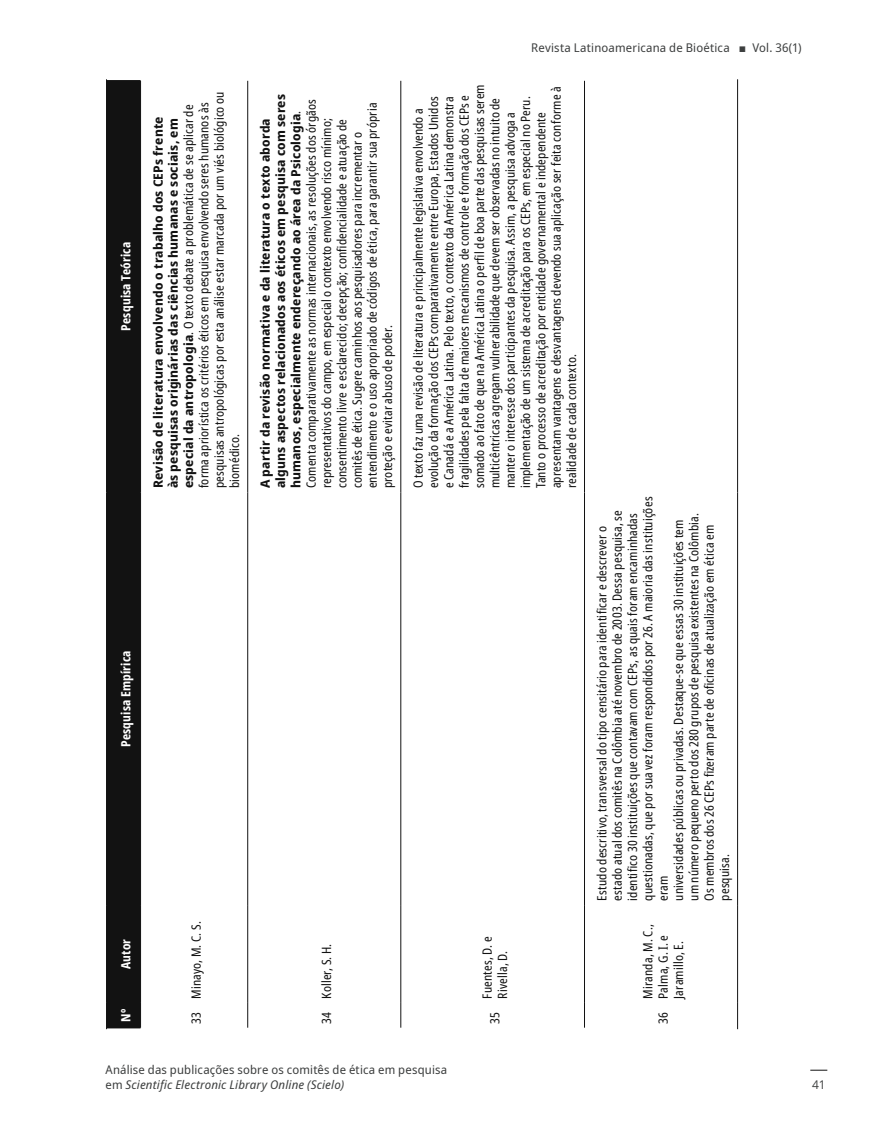
<style>
.page{position:relative;width:872px;height:1127px;background:#fff}
.page>*{position:absolute;margin:0;border:0;box-sizing:border-box;transform-origin:0 0}
.t1{font:condensed 12.75px/15.3px "Noto Sans Display";letter-spacing:.01em;color:#121212}
.t2{font:700 condensed 12.75px "Noto Sans Display";letter-spacing:.015em;color:#fff}
.t3{font:12px/15px "Noto Sans Display";letter-spacing:.015em;color:#3d3f3f}
.t4{font:12px "Open Sans";color:#3d3f3f}
.s1{font-weight:700;font-stretch:normal}
.s2{font-style:italic}
</style>
<div class="page">
<svg style="left:810px;top:1070px;width:17px;height:1px"></svg>
<hr style="left:106px;top:79px;width:1px;height:413px;background:#121212">
<div style="left:106px;top:80px;width:35px;height:949px;background:#121212"></div>
<hr style="left:140px;top:905px;width:1px;height:98px;background:#121212">
<hr style="left:140px;top:492px;width:1px;height:413px;background:#121212">
<hr style="left:140px;top:81px;width:1px;height:411px;background:#121212">
<svg style="left:247px;top:1003px;width:1px;height:24px"></svg>
<hr style="left:247px;top:905px;width:1px;height:98px;background:#121212">
<hr style="left:247px;top:492px;width:1px;height:413px;background:#121212">
<hr style="left:247px;top:81px;width:1px;height:411px;background:#121212">
<svg style="left:400px;top:1003px;width:1px;height:24px"></svg>
<hr style="left:400px;top:905px;width:1px;height:98px;background:#121212">
<hr style="left:400px;top:492px;width:1px;height:413px;background:#121212">
<hr style="left:400px;top:81px;width:1px;height:411px;background:#121212">
<svg style="left:584px;top:1003px;width:1px;height:24px"></svg>
<hr style="left:584px;top:905px;width:1px;height:98px;background:#121212">
<hr style="left:584px;top:492px;width:1px;height:413px;background:#121212">
<hr style="left:584px;top:81px;width:1px;height:411px;background:#121212">
<svg style="left:737px;top:1003px;width:1px;height:26px"></svg>
<hr style="left:737px;top:905px;width:1px;height:98px;background:#121212">
<hr style="left:737px;top:492px;width:1px;height:413px;background:#121212">
<hr style="left:737px;top:79px;width:1px;height:413px;background:#121212">
<p class="t2" style="left:116px;top:331px;width:90px;rotate:-90deg">Pesquisa Teórica</p>
<p class="t1" style="left:151px;top:488px;width:398px;rotate:-90deg"><span class="s1">Revisão de literatura envolvendo o trabalho dos CEPs frente<br>às pesquisas originárias das ciências humanas e sociais, em especial da antropologia</span>. O texto debate a problemática de se aplicar de forma apriorística os critérios éticos em pesquisa envolvendo seres humanos às pesquisas antropológicas por esta análise estar marcada por um viés biológico ou biomédico.</p>
<p class="t2" style="left:116px;top:747px;width:98px;rotate:-90deg">Pesquisa Empírica</p>
<p class="t2" style="left:116px;top:969px;width:32px;rotate:-90deg">Autor</p>
<p class="t2" style="left:116px;top:1022px;width:15px;rotate:-90deg">Nº</p>
<p class="t1" style="left:189px;top:1024px;width:104px;rotate:-90deg">33 Minayo, M. C. S.</p>
<p class="t1" style="left:258px;top:488px;width:396px;rotate:-90deg"><span class="s1">A partir da revisão normativa e da literatura o texto aborda alguns aspectos relacionados aos éticos em pesquisa com seres humanos, especialmente endereçando ao área da Psicologia</span>.<br>Comenta comparativamente as normas internacionais, as resoluções dos órgãos representativos do campo, em especial o contexto envolvendo risco mínimo; consentimento livre e esclarecido; decepção; confidencialidade e atuação de comitês de ética. Sugere caminhos aos pesquisadores para incrementar o entendimento e o uso apropriado de códigos de ética, para garantir sua própria proteção e evitar abuso de poder.</p>
<p class="t1" style="left:319px;top:1024px;width:82px;rotate:-90deg">34 Koller, S. H.</p>
<p class="t3" style="left:531px;top:41px;width:272px">Revista Latinoamericana de Bioética ■ Vol. 36(1)</p>
<p class="t1" style="left:411px;top:488px;width:405px;rotate:-90deg">O texto faz uma revisão de literatura e principalmente legislativa envolvendo a evolução da formação dos CEPs comparativamente entre Europa, Estados Unidos<br>e Canadá e a América Latina. Pelo texto, o contexto da América Latina demonstra fragilidades pela falta de maiores mecanismos de controle e formação dos CEPs e somado ao fato de que na América Latina o perfil de boa parte das pesquisas serem multicêntricas agregam vulnerabilidade que devem ser observadas no intuito de manter o interesse dos participantes da pesquisa. Assim, a pesquisa advoga a implementação de um sistema de acreditação para os CEPs, em especial no Peru.<br>Tanto o processo de acreditação por entidade governamental e independente apresentam vantagens e desvantagens devendo sua aplicação ser feita conforme à realidade de cada contexto.</p>
<p class="t1" style="left:480px;top:998px;width:63px;rotate:-90deg">Fuentes, D. e<br>Rivella, D.</p>
<p class="t1" style="left:487px;top:1024px;width:13px;rotate:-90deg">35</p>
<p class="t1" style="left:594px;top:901px;width:405px;rotate:-90deg">Estudo descritivo, transversal do tipo censitário para identificar e descrever o estado atual dos comitês na Colômbia até novembro de 2003. Dessa pesquisa, se identifico 30 instituições que contavam com CEPs, as quais foram encaminhadas questionadas, que por sua vez foram respondidos por 26. A maioria das instituições eram<br>universidades públicas ou privadas. Destaque-se que essas 30 instituições tem<br>um número pequeno perto dos 280 grupos de pesquisa existentes na Colômbia.<br>Os membros dos 26 CEPs fizeram parte de oficinas de atualização em ética em pesquisa.</p>
<p class="t1" style="left:640px;top:998px;width:76px;rotate:-90deg">Miranda, M. C.,<br>Palma, G. I. e<br>Jaramillo, E.</p>
<p class="t1" style="left:656px;top:1024px;width:13px;rotate:-90deg">36</p>
<p class="t3" style="left:105px;top:1062px;width:343px">Análise das publicações sobre os comitês de ética em pesquisa em <span class="s2">Scientific Electronic Library Online (Scielo)</span></p>
<p class="t4" style="left:812px;top:1076px;width:15px">41</p>
</div>
